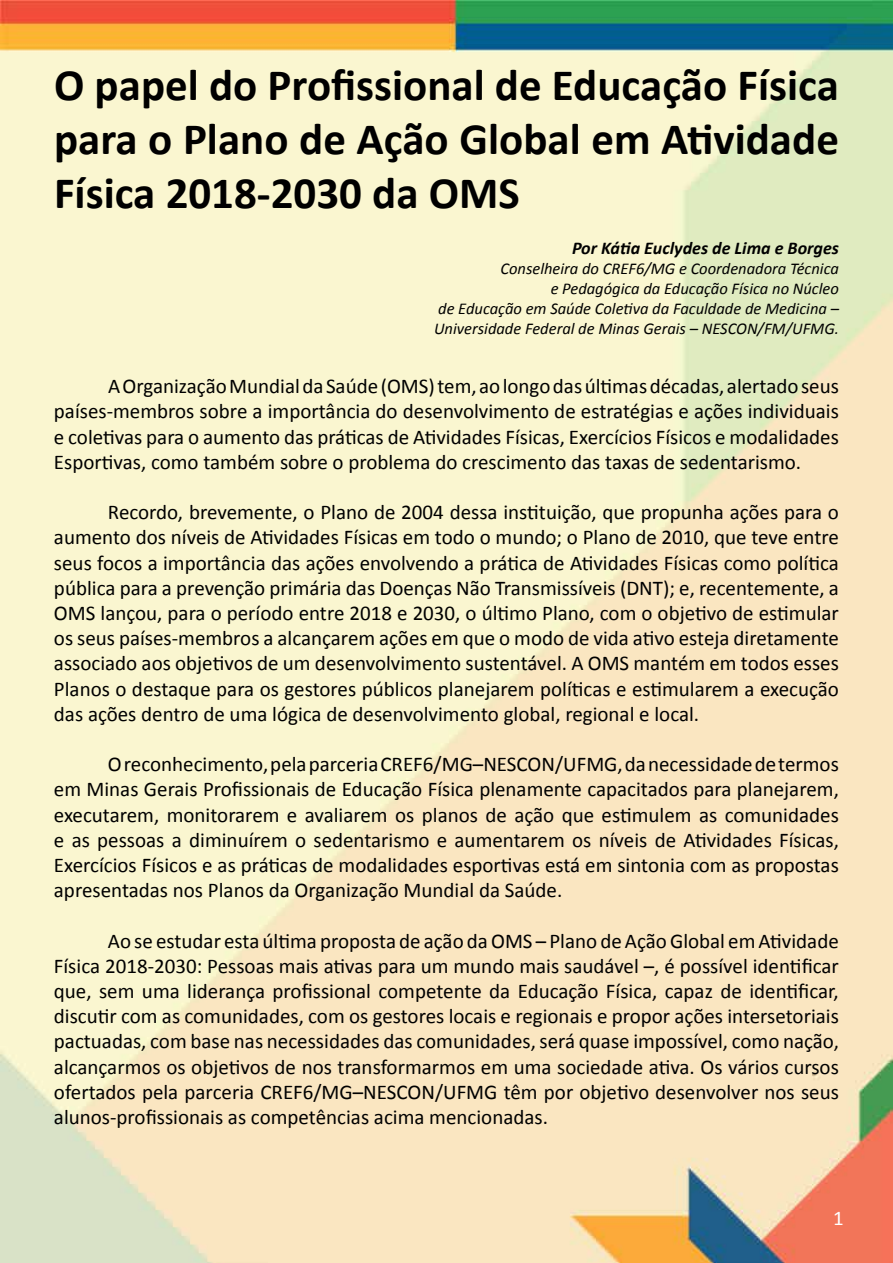
<style>
.page{position:relative;width:893px;height:1263px;background:#fff}
.page>*{position:absolute;margin:0;border:0;box-sizing:border-box;transform-origin:0 0}
.t1{font:700 45px/54px "Calibri";color:#000;text-align:justify}
.t2{font:21px/25.2px "Calibri";color:#000;text-align:justify}
.t3{font:21px "Calibri";color:#fff}
.t4{font:italic 700 18px "Calibri";color:#000}
.t5{font:italic 16.5px/19.8px "Calibri";color:#000;text-align:right}
</style>
<div class="page">
<img style="left:0;top:0;width:893px;height:1263px">
<h1 class="t1" style="left:54px;top:56px;width:786px">O papel do Profissional de Educação Física para o Plano de Ação Global em Atividade Física 2018-2030 da OMS</h1>
<p class="t4" style="left:572px;top:236px;width:268px">Por Kátia Euclydes de Lima e Borges</p>
<p class="t5" style="left:434px;top:258px;width:406px">Conselheira do CREF6/MG e Coordenadora Técnica<br>e Pedagógica da Educação Física no Núcleo<br>de Educação em Saúde Coletiva da Faculdade de Medicina – Universidade Federal de Minas Gerais – NESCON/FM/UFMG.</p>
<p class="t2" style="left:54px;top:373px;width:786px;text-indent:54px">AOrganizaçãoMundialdaSaúde(OMS)tem,aolongodasúltimasdécadas,alertadoseus países-membros sobre a importância do desenvolvimento de estratégias e ações individuais e coletivas para o aumento das práticas de Atividades Físicas, Exercícios Físicos e modalidades Esportivas, como também sobre o problema do crescimento das taxas de sedentarismo.</p>
<p class="t2" style="left:54px;top:499px;width:786px;text-indent:54px">Recordo, brevemente, o Plano de 2004 dessa instituição, que propunha ações para o aumento dos níveis de Atividades Físicas em todo o mundo; o Plano de 2010, que teve entre seus focos a importância das ações envolvendo a prática de Atividades Físicas como política pública para a prevenção primária das Doenças Não Transmissíveis (DNT); e, recentemente, a OMS lançou, para o período entre 2018 e 2030, o último Plano, com o objetivo de estimular os seus países-membros a alcançarem ações em que o modo de vida ativo esteja diretamente associado aos objetivos de um desenvolvimento sustentável. A OMS mantém em todos esses Planos o destaque para os gestores públicos planejarem políticas e estimularem a execução das ações dentro de uma lógica de desenvolvimento global, regional e local.</p>
<p class="t2" style="left:54px;top:751px;width:786px;text-indent:54px">Oreconhecimento,pelaparceriaCREF6/MG–NESCON/UFMG,danecessidadedetermos em Minas Gerais Profissionais de Educação Física plenamente capacitados para planejarem, executarem, monitorarem e avaliarem os planos de ação que estimulem as comunidades e as pessoas a diminuírem o sedentarismo e aumentarem os níveis de Atividades Físicas, Exercícios Físicos e as práticas de modalidades esportivas está em sintonia com as propostas apresentadas nos Planos da Organização Mundial da Saúde.</p>
<p class="t2" style="left:54px;top:927px;width:786px;text-indent:54px">Ao se estudar esta última proposta de ação daOMS – Plano de AçãoGlobal emAtividade Física 2018-2030: Pessoas mais ativas para um mundo mais saudável –, é possível identificar que, sem uma liderança profissional competente da Educação Física, capaz de identificar, discutir com as comunidades, com os gestores locais e regionais e propor ações intersetoriais pactuadas, com base nas necessidades das comunidades, será quase impossível, como nação, alcançarmos os objetivos de nos transformarmos em uma sociedade ativa. Os vários cursos ofertados pela parceria CREF6/MG–NESCON/UFMG têm por objetivo desenvolver nos seus alunos-profissionais as competências acima mencionadas.</p>
<p class="t3" style="left:833px;top:1203px;width:12px">1</p>
</div>
